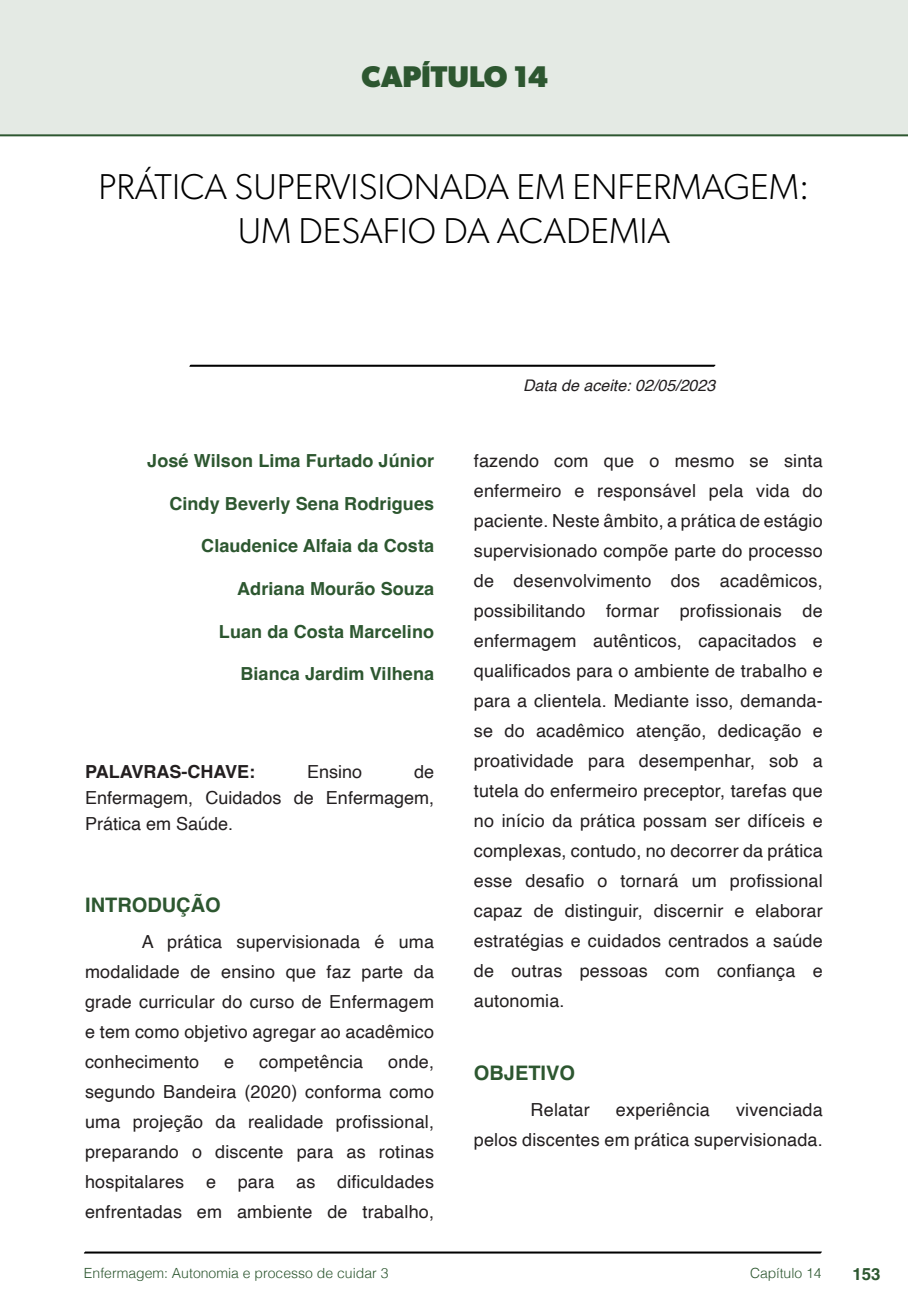
<style>
.page{position:relative;width:908px;height:1304px;background:#fff}
.page>*{position:absolute;margin:0;border:0;box-sizing:border-box;transform-origin:0 0}
.t1{font:300 36px/44px "Gibson";color:#000;text-align:center}
.t2{font:700 30px "Gibson";color:#2d5730}
.t3{font:700 20px "Helvetica";color:#2d5730}
.t4{font:18px/30px "Helvetica";letter-spacing:.01em;color:#231f20;text-align:justify}
.t5{font:700 18px "Helvetica";letter-spacing:.005em;color:#2d5730}
.t6{font:700 18px "Helvetica";color:#231f20}
.t7{font:700 16.8px "Helvetica";color:#2d5730}
.t8{font:italic 16px "Helvetica";color:#231f20}
.t9{font:300 14px "Helvetica";color:#2d5730}
</style>
<div class="page">
<svg style="left:84px;top:1251px;width:737px;height:3px;background:#515151"></svg>
<svg style="left:189px;top:364px;width:526px;height:3px;background:#4f4f4f"></svg>
<div style="left:0;top:0;width:907px;height:136px;background:#e4eae4"></div>
<div style="left:44px;top:72px;width:68px;height:61px;background:#e4eae4"></div>
<h2 class="t2" style="left:361px;top:58px;width:188px">CAPÍTULO 14</h2>
<h1 class="t1" style="left:98px;top:164px;width:712px">PRÁTICA SUPERVISIONADA EM ENFERMAGEM:<br>UM DESAFIO DA ACADEMIA</h1>
<p class="t5" style="left:147px;top:450px;width:288px">José Wilson Lima Furtado Júnior</p>
<p class="t5" style="left:169px;top:492px;width:266px">Cindy Beverly Sena Rodrigues</p>
<p class="t5" style="left:201px;top:535px;width:234px">Claudenice Alfaia da Costa</p>
<p class="t5" style="left:237px;top:578px;width:198px">Adriana Mourão Souza</p>
<p class="t5" style="left:219px;top:620px;width:217px">Luan da Costa Marcelino</p>
<p class="t5" style="left:240px;top:663px;width:195px">Bianca Jardim Vilhena</p>
<p class="t6" style="left:85px;top:760px;width:172px">PALAVRAS-CHAVE:</p>
<p class="t4" style="left:307px;top:757px;width:57px">Ensino</p>
<p class="t4" style="left:85px;top:759px;width:350px;line-height:26px;text-indent:329px">de Enfermagem, Cuidados de Enfermagem, Prática em Saúde.</p>
<p class="t3" style="left:85px;top:893px;width:137px">INTRODUÇÃO</p>
<p class="t4" style="left:85px;top:927px;width:350px;text-indent:57px">A prática supervisionada é uma modalidade de ensino que faz parte da grade curricular do curso de Enfermagem e tem como objetivo agregar ao acadêmico conhecimento</p>
<p class="t4" style="left:224px;top:1047px;width:12px">e</p>
<p class="t4" style="left:259px;top:1047px;width:105px">competência</p>
<p class="t4" style="left:85px;top:1047px;width:350px;text-indent:303px">onde, segundo Bandeira (2020) conforma como uma projeção da realidade profissional, preparando o discente para as rotinas hospitalares e para as dificuldades enfrentadas em ambiente de trabalho,</p>
<p class="t8" style="left:523px;top:373px;width:194px">Data de aceite: 02/05/2023</p>
<p class="t4" style="left:473px;top:446px;width:350px">fazendo com que o mesmo se sinta enfermeiro e responsável pela vida do paciente. Neste âmbito, a prática de estágio supervisionado compõe parte do processo de desenvolvimento dos acadêmicos, possibilitando formar profissionais de enfermagem autênticos, capacitados e qualificados para o ambiente de trabalho e para a clientela. Mediante isso, demanda&shy;se do acadêmico atenção, dedicação e proatividade para desempenhar, sob a tutela do enfermeiro preceptor, tarefas que no início da prática possam ser difíceis e complexas, contudo, no decorrer da prática esse desafio o tornará um profissional capaz de distinguir, discernir e elaborar estratégias e cuidados centrados a saúde de outras pessoas com confiança e autonomia.</p>
<p class="t3" style="left:473px;top:1061px;width:103px">OBJETIVO</p>
<p class="t4" style="left:530px;top:1095px;width:61px">Relatar</p>
<p class="t4" style="left:615px;top:1095px;width:95px">experiência</p>
<p class="t4" style="left:473px;top:1095px;width:350px;text-align:right">vivenciada<br>pelos discentes em prática supervisionada.</p>
<p class="t9" style="left:84px;top:1261px;width:306px">Enfermagem: Autonomia e processo de cuidar 3</p>
<p class="t9" style="left:749px;top:1261px;width:73px">Capítulo 14</p>
<p class="t7" style="left:851px;top:1264px;width:30px">153</p>
</div>
